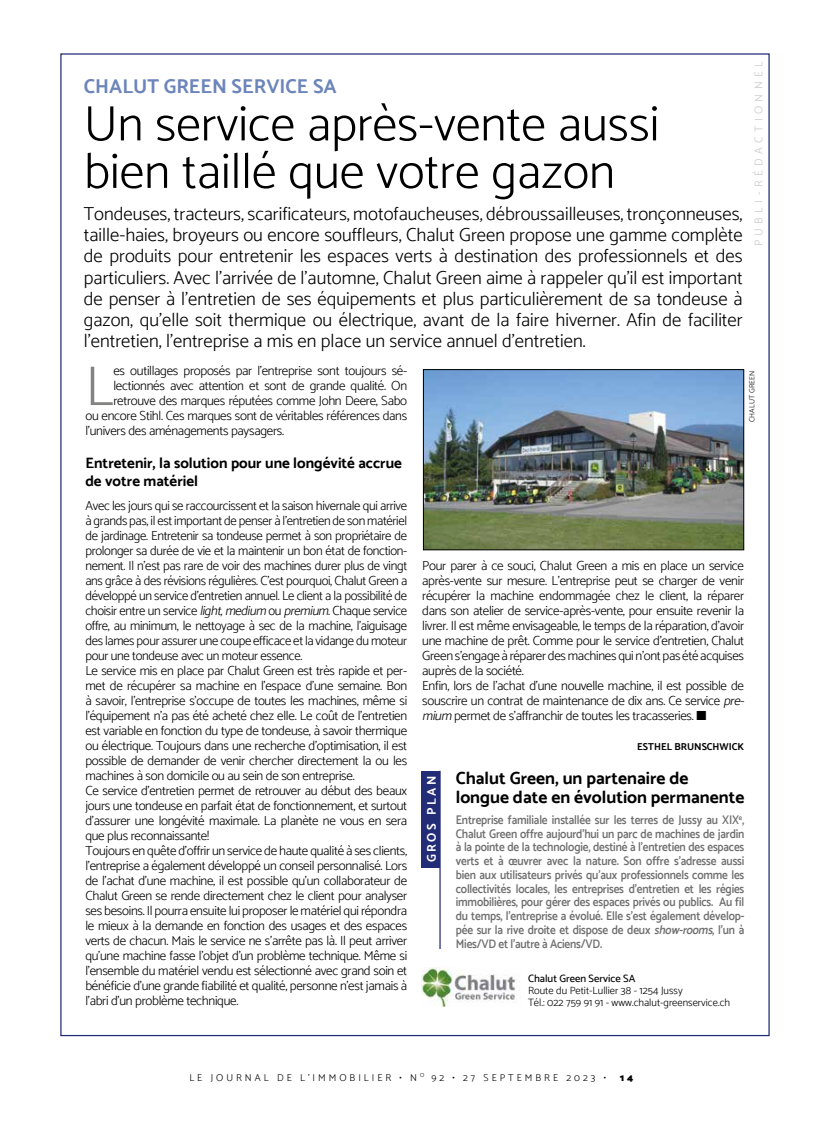
<style>
.page{position:relative;width:830px;height:1134px;background:#fff}
.page>*{position:absolute;margin:0;border:0;box-sizing:border-box;transform-origin:0 0}
.t1{font:300 56.38px "Catamaran";color:#838382}
.t2{font:300 50px/47.5px "Catamaran";color:#000}
.t3{font:700 20px "Catamaran";color:#6c85ba}
.t4{font:300 18.75px/21.2px "Catamaran";color:#000;text-align:justify}
.t5{font:700 17.5px/18.8px "Catamaran";color:#000}
.t6{font:700 15px/18px "Catamaran";color:#000}
.t7{font:300 13.12px/15px "Catamaran";letter-spacing:-.02em;color:#000}
.t8{font:600 12.5px/13.8px "Catamaran";letter-spacing:-.015em;color:#706f6f;text-align:justify;scale:.9 1}
.t9{font:700 12.5px "Catamaran";letter-spacing:.2em;color:#fff}
.t10{font:300 11.25px "Catamaran";letter-spacing:.4em;color:#c8c8c8}
.t11{font:300 10.62px/11.9px "Catamaran";color:#000}
.t12{font:500 10.62px "Catamaran";color:#000}
.t13{font:300 10px "Catamaran";letter-spacing:.3em;color:#000}
.t14{font:700 10px "Catamaran";color:#000}
.t15{font:900 10px "Catamaran";color:#000}
.t16{font:300 7.5px "Catamaran";letter-spacing:.01em;color:#000}
.s1{font-style:italic}
</style>
<div class="page">
<img style="left:425px;top:371px;width:316px;height:177px">
<div style="left:423px;top:369px;width:320px;height:181px;border:1px solid #000"></div>
<img style="left:421px;top:967px;width:95px;height:39px">
<div style="left:422px;top:771px;width:18px;height:97px;background:#232c77"></div>
<hr style="left:439px;top:771px;width:1px;height:178px;background:#232c77">
<h3 class="t3" style="left:84px;top:74px;width:254px">CHALUT GREEN SERVICE SA</h3>
<h2 class="t2" style="left:84px;top:99px;width:576px">Un service après-vente aussi bien taillé que votre gazon</h2>
<p class="t4" style="left:84px;top:203px;width:660px">Tondeuses, tracteurs, scarificateurs, motofaucheuses, débroussailleuses, tronçonneuses, taille-haies, broyeurs ou encore souffleurs, Chalut Green propose une gamme complète de produits pour entretenir les espaces verts à destination des professionnels et des particuliers. Avec l’arrivée de l’automne, Chalut Green aime à rappeler qu’il est important de penser à l’entretien de ses équipements et plus particulièrement de sa tondeuse à gazon, qu’elle soit thermique ou électrique, avant de la faire hiverner. Afin de faciliter l’entretien, l’entreprise a mis en place un service annuel d’entretien.</p>
<p class="t10" style="left:751px;top:246px;width:187px;rotate:-90deg">PUBLI-RÉDACTIONNEL</p>
<h1 class="t1" style="left:85px;top:353px;width:30px">L</h1>
<p class="t7" style="left:113px;top:363px;width:295px">es outillages proposés par l’entreprise sont toujours sé-</p>
<p class="t7" style="left:113px;top:378px;width:295px">lectionnés avec attention et sont de grande qualité. On</p>
<p class="t7" style="left:113px;top:393px;width:295px">retrouve des marques réputées comme John Deere, Sabo</p>
<p class="t7" style="left:85px;top:408px;width:323px">ou encore Stihl. Ces marques sont de véritables références dans</p>
<p class="t7" style="left:85px;top:423px;width:200px">l’univers des aménagements paysagers.</p>
<p class="t6" style="left:85px;top:454px;width:318px">Entretenir, la solution pour une longévité accrue de votre matériel</p>
<p class="t7" style="left:85px;top:498px;width:323px">Avec les jours qui se raccourcissent et la saison hivernale qui arrive à grands pas, il est important de penser à l’entretien de son matériel de jardinage. Entretenir sa tondeuse permet à son propriétaire de prolonger sa durée de vie et la maintenir un bon état de fonction&shy;nement. Il n’est pas rare de voir des machines durer plus de vingt ans grâce à des révisions régulières. C’est pourquoi, Chalut Green a développé un service d’entretien annuel. Le client a la possibilité de choisir entre un service <span class="s1">light</span>, <span class="s1">medium</span> ou <span class="s1">premium</span>. Chaque service offre, au minimum, le nettoyage à sec de la machine, l’aiguisage des lames pour assurer une coupe efficace et la vidange du moteur pour une tondeuse avec un moteur essence.<br>Le service mis en place par Chalut Green est très rapide et per&shy;met de récupérer sa machine en l’espace d’une semaine. Bon à savoir, l’entreprise s’occupe de toutes les machines, même si l’équipement n’a pas été acheté chez elle. Le coût de l’entretien est variable en fonction du type de tondeuse, à savoir thermique ou électrique. Toujours dans une recherche d’optimisation, il est possible de demander de venir chercher directement la ou les machines à son domicile ou au sein de son entreprise.<br>Ce service d’entretien permet de retrouver au début des beaux jours une tondeuse en parfait état de fonctionnement, et surtout d’assurer une longévité maximale. La planète ne vous en sera que plus reconnaissante!<br>Toujours en quête d’offrir un service de haute qualité à ses clients, l’entreprise a également développé un conseil personnalisé. Lors de l’achat d’une machine, il est possible qu’un collaborateur de Chalut Green se rende directement chez le client pour analyser ses besoins. Il pourra ensuite lui proposer le matériel qui répondra le mieux à la demande en fonction des usages et des espaces verts de chacun. Mais le service ne s’arrête pas là. Il peut arriver qu’une machine fasse l’objet d’un problème technique. Même si l’ensemble du matériel vendu est sélectionné avec grand soin et bénéficie d’une grande fiabilité et qualité, personne n’est jamais à l’abri d’un problème technique.</p>
<p class="t16" style="left:747px;top:422px;width:52px;rotate:-90deg">CHALUT GREEN</p>
<p class="t7" style="left:422px;top:558px;width:327px">Pour parer à ce souci, Chalut Green a mis en place un service après-vente sur mesure. L’entreprise peut se charger de venir récupérer la machine endommagée chez le client, la réparer dans son atelier de service-après-vente, pour ensuite revenir la livrer. Il est même envisageable, le temps de la réparation, d’avoir une machine de prêt. Comme pour le service d’entretien, Chalut Green s’engage à réparer des machines qui n’ont pas été acquises auprès de la société.<br>Enfin, lors de l’achat d’une nouvelle machine, il est possible de souscrire un contrat de maintenance de dix ans. Ce service <span class="s1">pre&shy;mium</span> permet de s’affranchir de toutes les tracasseries. ■</p>
<p class="t14" style="left:636px;top:741px;width:108px">ESTHEL BRUNSCHWICK</p>
<p class="t9" style="left:424px;top:862px;width:88px;rotate:-90deg">GROS PLAN</p>
<h3 class="t5" style="left:455px;top:769px;width:290px">Chalut Green, un partenaire de longue date en évolution permanente</h3>
<p class="t8" style="left:455px;top:813px;width:322px">Entreprise familiale installée sur les terres de Jussy au XIX<sup>e</sup>, Chalut Green offre aujourd’hui un parc de machines de jardin à la pointe de la technologie, destiné à l’entretien des espaces verts et à œuvrer avec la nature. Son offre s’adresse aussi bien aux utilisateurs privés qu’aux professionnels comme les collectivités locales, les entreprises d’entretien et les régies immobilières, pour gérer des espaces privés ou publics. Au fil du temps, l’entreprise a évolué. Elle s’est également dévelop&shy;pée sur la rive droite et dispose de deux <span class="s1">show-rooms</span>, l’un à Mies/VD et l’autre à Aciens/VD.</p>
<p class="t12" style="left:528px;top:972px;width:109px">Chalut Green Service SA</p>
<p class="t11" style="left:528px;top:984px;width:203px">Route du Petit-Lullier 38 - 1254 Jussy<br>Tél.: 022 759 91 91 - www.chalut-greenservice.ch</p>
<p class="t13" style="left:189px;top:1071px;width:418px">LE JOURNAL DE L’IMMOBILIER • N <sup>O</sup> 92 • 27 SEPTEMBRE 2023 •</p>
<p class="t15" style="left:619px;top:1071px;width:15px">1 4</p>
</div>
